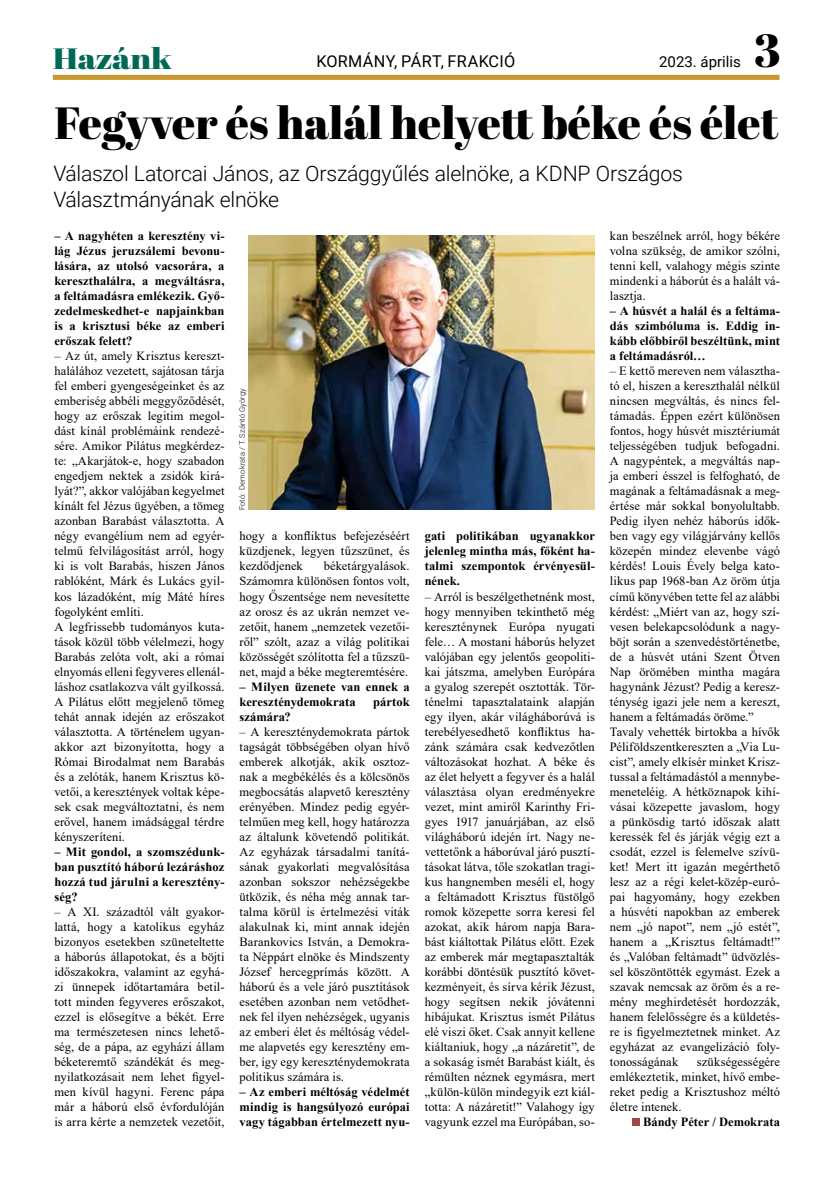
<style>
.page{position:relative;width:833px;height:1188px;background:#fff}
.page>*{position:absolute;margin:0;border:0;box-sizing:border-box;transform-origin:0 0}
.t1{font:46.25px "Abril Fatface";color:#000}
.t2{font:45px "Abril Fatface";color:#000}
.t3{font:29.38px "Abril Fatface";letter-spacing:-.01em;color:#006956;scale:1.15 1}
.t4{font:300 21.25px/25.5px "Roboto";letter-spacing:-.01em;color:#000}
.t5{font:16.25px "Roboto";letter-spacing:.02em;color:#000}
.t6{font:15px "Roboto";color:#000}
.t7{font:12.5px/15px "Times New Roman";letter-spacing:.005em;color:#000;text-align:justify}
.t8{font:700 12.5px/15px "Times New Roman";letter-spacing:.005em;color:#000;text-align:justify}
.t9{font:300 7.5px "Roboto";letter-spacing:.02em;color:#000}
</style>
<div class="page">
<div style="left:53px;top:75px;width:726px;height:5px;background:#c7962c"></div>
<div style="left:633px;top:1118px;width:7px;height:7px;background:#a24644"></div>
<img style="left:249px;top:235px;width:346px;height:274px">
<h1 class="t1" style="left:754px;top:18px;width:28px">3</h1>
<h2 class="t2" style="left:54px;top:91px;width:725px">Fegyver és halál helyett béke és élet</h2>
<h3 class="t3" style="left:53px;top:38px;width:105px">Hazánk</h3>
<h3 class="t5" style="left:316px;top:50px;width:200px">KORMÁNY, PÁRT, FRAKCIÓ</h3>
<p class="t6" style="left:659px;top:51px;width:83px">2023. április</p>
<h3 class="t4" style="left:53px;top:160px;width:631px">Válaszol Latorcai János, az Országgyűlés alelnöke, a KDNP Országos<br>Választmányának elnöke</h3>
<p class="t8" style="left:54px;top:228px;width:172px">– A nagyhéten a keresztény vi&shy;lág Jézus jeruzsálemi bevonu&shy;lására, az utolsó vacsorára, a kereszthalálra, a megváltásra, a feltámadásra emlékezik. Győ&shy;zedelmeskedhet-e napjainkban is a krisztusi béke az emberi erőszak felett?</p>
<p class="t7" style="left:54px;top:348px;width:172px;text-align:left">– Az út, amely Krisztus kereszt&shy;halálához vezetett, sajátosan tárja fel emberi gyengeségeinket és az emberiség abbéli meggyőződését, hogy az erőszak legitim megol&shy;dást kínál problémáink rendezé&shy;sére. Amikor Pilátus megkérdez&shy;te: „Akarjátok-e, hogy szabadon engedjem nektek a zsidók kirá&shy;lyát?”, akkor valójában kegyelmet kínált fel Jézus ügyében, a tömeg azonban Barabást választotta. A négy evangélium nem ad egyér&shy;telmű felvilágosítást arról, hogy ki is volt Barabás, hiszen János rablóként, Márk és Lukács gyil&shy;kos lázadóként, míg Máté híres fogolyként említi.<br>A legfrissebb tudományos kuta&shy;tások közül több vélelmezi, hogy<br>Barabás zelóta volt, aki a római elnyomás elleni fegyveres ellenál&shy;láshoz csatlakozva vált gyilkossá.<br>A Pilátus előtt megjelenő tömeg tehát annak idején az erőszakot választotta. A történelem ugyan&shy;akkor azt bizonyította, hogy a<br>Római Birodalmat nem Barabás és a zelóták, hanem Krisztus kö&shy;vetői, a keresztények voltak képe&shy;sek csak megváltoztatni, és nem erővel, hanem imádsággal térdre kényszeríteni.</p>
<p class="t8" style="left:54px;top:843px;width:172px">– Mit gondol, a szomszédunk&shy;ban pusztító háború lezáráshoz hozzá tud járulni a keresztény&shy;ség?</p>
<p class="t7" style="left:54px;top:903px;width:172px">– A XI. századtól vált gyakor&shy;lattá, hogy a katolikus egyház bizonyos esetekben szüneteltette a háborús állapotokat, és a böjti időszakokra, valamint az egyhá&shy;zi ünnepek időtartamára betil&shy;tott minden fegyveres erőszakot, ezzel is elősegítve a békét. Erre ma természetesen nincs lehető&shy;ség, de a pápa, az egyházi állam béketeremtő szándékát és meg&shy;nyilatkozásait nem lehet figyel&shy;men kívül hagyni. Ferenc pápa már a háború első évfordulóján is arra kérte a nemzetek vezetőit,</p>
<p class="t9" style="left:237px;top:510px;width:123px;rotate:-90deg">Fotó: Demokrata / T. Szántó György</p>
<p class="t7" style="left:239px;top:528px;width:172px">hogy a konfliktus befejezéséért küzdjenek, legyen tűzszünet, és kezdődjenek</p>
<p class="t7" style="left:239px;top:558px;width:172px;text-indent:84px">béketárgyalások.<br>Számomra különösen fontos volt, hogy Őszentsége nem nevesítette az orosz és az ukrán nemzet ve&shy;zetőit, hanem „nemzetek vezetői&shy;ről” szólt, azaz a világ politikai közösségét szólította fel a tűzszü&shy;net, majd a béke megteremtésére.</p>
<p class="t8" style="left:239px;top:678px;width:172px">– Milyen üzenete van ennek a kereszténydemokrata</p>
<p class="t8" style="left:373px;top:693px;width:38px">pártok</p>
<p class="t8" style="left:239px;top:708px;width:53px">számára?</p>
<p class="t7" style="left:239px;top:723px;width:172px">– A kereszténydemokrata pártok tagságát többségében olyan hívő emberek alkotják, akik osztoz&shy;nak a megbékélés és a kölcsönös megbocsátás alapvető keresztény erényében. Mindez pedig egyér&shy;telműen meg kell, hogy határozza az általunk követendő politikát.<br>Az egyházak társadalmi tanítá&shy;sának gyakorlati megvalósítása azonban sokszor nehézségekbe ütközik, és néha még annak tar&shy;talma körül is értelmezési viták alakulnak ki, mint annak idején Barankovics István, a Demokra&shy;ta Néppárt elnöke és Mindszenty József hercegprímás között. A háború és a vele járó pusztítások esetében azonban nem vetődhet&shy;nek fel ilyen nehézségek, ugyanis az emberi élet és méltóság védel&shy;me alapvetés egy keresztény em&shy;ber, így egy kereszténydemokrata politikus számára is.</p>
<p class="t8" style="left:239px;top:1083px;width:172px">– Az emberi méltóság védelmét mindig is hangsúlyozó európai vagy tágabban értelmezett nyu-</p>
<p class="t8" style="left:425px;top:528px;width:172px">gati politikában ugyanakkor jelenleg mintha más, főként ha&shy;talmi szempontok érvényesül&shy;nének.</p>
<p class="t7" style="left:425px;top:588px;width:172px">– Arról is beszélgethetnénk most, hogy mennyiben tekinthető még kereszténynek Európa nyugati fele… A mostani háborús helyzet valójában egy jelentős geopoliti&shy;kai játszma, amelyben Európára a gyalog szerepét osztották. Tör&shy;ténelmi tapasztalataink alapján egy ilyen, akár világháborúvá is terebélyesedhető konfliktus ha&shy;zánk számára csak kedvezőtlen változásokat hozhat. A béke és az élet helyett a fegyver és a halál választása olyan eredményekre vezet, mint amiről Karinthy Fri&shy;gyes 1917 januárjában, az első világháború idején írt. Nagy ne&shy;vettetőnk a háborúval járó pusztí&shy;tásokat látva, tőle szokatlan tragi&shy;kus hangnemben meséli el, hogy a feltámadott Krisztus füstölgő romok közepette sorra keresi fel azokat, akik három napja Bara&shy;bást kiáltottak Pilátus előtt. Ezek az emberek már megtapasztalták korábbi döntésük pusztító követ&shy;kezményeit, és sírva kérik Jézust, hogy segítsen nekik jóvátenni hibájukat. Krisztus ismét Pilátus elé viszi őket. Csak annyit kellene kiáltaniuk, hogy „a názáretit”, de a sokaság ismét Barabást kiált, és rémülten néznek egymásra, mert „külön-külön mindegyik ezt kiál&shy;totta: A názáretit!” Valahogy így vagyunk ezzel ma Európában, so-</p>
<p class="t7" style="left:610px;top:228px;width:172px">kan beszélnek arról, hogy békére volna szükség, de amikor szólni, tenni kell, valahogy mégis szinte mindenki a háborút és a halált vá&shy;lasztja.</p>
<p class="t8" style="left:610px;top:303px;width:172px">– A húsvét a halál és a feltáma&shy;dás szimbóluma is. Eddig in&shy;kább előbbiről beszéltünk, mint a feltámadásról…</p>
<p class="t7" style="left:610px;top:363px;width:172px;text-align:left">– E kettő mereven nem választha&shy;tó el, hiszen a kereszthalál nélkül nincsen megváltás, és nincs fel&shy;támadás. Éppen ezért különösen fontos, hogy húsvét misztériumát teljességében tudjuk befogadni.<br>A nagypéntek, a megváltás nap&shy;ja emberi ésszel is felfogható, de magának a feltámadásnak a meg&shy;értése már sokkal bonyolultabb.<br>Pedig ilyen nehéz háborús idők&shy;ben vagy egy világjárvány kellős közepén mindez elevenbe vágó kérdés! Louis Évely belga kato&shy;likus pap 1968-ban Az öröm útja című könyvében tette fel az alábbi kérdést: „Miért van az, hogy szí&shy;vesen belekapcsolódunk a nagy&shy;böjt során a szenvedéstörténetbe, de a húsvét utáni Szent Ötven<br>Nap örömében mintha magára hagynánk Jézust? Pedig a keresz&shy;ténység igazi jele nem a kereszt, hanem a feltámadás öröme.”<br>Tavaly vehették birtokba a hívők<br>Péliföldszentkereszten a „Via Lu&shy;cist”, amely elkísér minket Krisz&shy;tussal a feltámadástól a mennybe&shy;meneteléig. A hétköznapok kihí&shy;vásai közepette javaslom, hogy a pünkösdig tartó időszak alatt keressék fel és járják végig ezt a csodát, ezzel is felemelve szívü&shy;ket! Mert itt igazán megérthető lesz az a régi kelet-közép-euró&shy;pai hagyomány, hogy ezekben a húsvéti napokban az emberek nem „jó napot”, nem „jó estét”, hanem a „Krisztus feltámadt!” és „Valóban feltámadt” üdvözlés&shy;sel köszöntötték egymást. Ezek a szavak nemcsak az öröm és a re&shy;mény meghirdetését hordozzák, hanem felelősségre és a küldetés&shy;re is figyelmeztetnek minket. Az egyházat az evangelizáció foly&shy;tonosságának</p>
<p class="t7" style="left:610px;top:1053px;width:172px;text-indent:87px">szükségességére emlékeztetik, minket, hívő embe&shy;reket pedig a Krisztushoz méltó életre intenek.</p>
<p class="t8" style="left:643px;top:1113px;width:138px">Bándy Péter / Demokrata</p>
</div>
